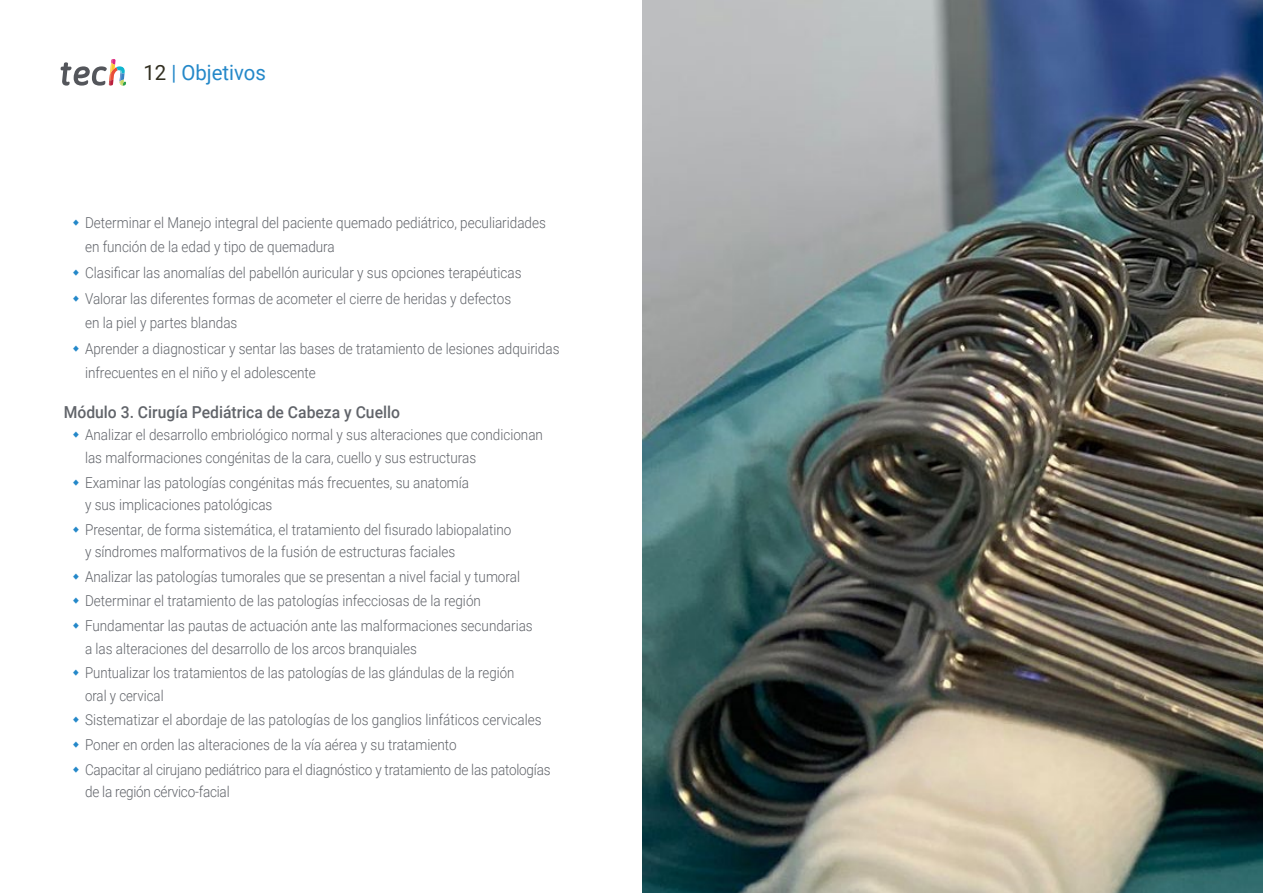
<style>
.page{position:relative;width:1263px;height:893px;background:#fff}
.page>*{position:absolute;margin:0;border:0;box-sizing:border-box;transform-origin:0 0}
.t1{font:21px "Roboto";color:#2488c9}
.t2{font:500 16.5px "Roboto";color:#61646a;scale:.95 1}
.t3{font:300 15px/22.5px "Roboto";color:#61646a;scale:.9 1}
.t4{font:300 15px/24.6px "Roboto";color:#61646a;scale:.88 1}
.s1{color:#312e20}
</style>
<div class="page">
<svg style="left:61px;top:59px;width:65px;height:27px"></svg>
<img style="left:642px;top:0;width:621px;height:893px">
<h1 class="t1" style="left:144px;top:57px;width:124px"><span class="s1">12</span> | Objetivos</h1>
<p class="t3" style="left:85px;top:210px;width:514px;line-height:24px">Determinar el Manejo integral del paciente quemado pediátrico, peculiaridades en función de la edad y tipo de quemadura</p>
<p class="t3" style="left:85px;top:259px;width:486px;line-height:26.1px">Clasificar las anomalías del pabellón auricular y sus opciones terapéuticas<br>Valorar las diferentes formas de acometer el cierre de heridas y defectos</p>
<p class="t3" style="left:85px;top:309px;width:529px;line-height:26.1px">en la piel y partes blandas<br>Aprender a diagnosticar y sentar las bases de tratamiento de lesiones adquiridas</p>
<p class="t3" style="left:85px;top:361px;width:258px">infrecuentes en el niño y el adolescente</p>
<p class="t2" style="left:64px;top:401px;width:355px">Módulo 3. Cirugía Pediátrica de Cabeza y Cuello</p>
<p class="t3" style="left:85px;top:423px;width:510px">Analizar el desarrollo embriológico normal y sus alteraciones que condicionan las malformaciones congénitas de la cara, cuello y sus estructuras</p>
<p class="t3" style="left:85px;top:470px;width:428px">Examinar las patologías congénitas más frecuentes, su anatomía y sus implicaciones patológicas</p>
<p class="t3" style="left:85px;top:517px;width:475px">Presentar, de forma sistemática, el tratamiento del fisurado labiopalatino y síndromes malformativos de la fusión de estructuras faciales</p>
<p class="t3" style="left:85px;top:564px;width:499px;line-height:24.6px">Analizar las patologías tumorales que se presentan a nivel facial y tumoral<br>Determinar el tratamiento de las patologías infecciosas de la región<br>Fundamentar las pautas de actuación ante las malformaciones secundarias</p>
<p class="t3" style="left:85px;top:635px;width:478px;line-height:24.6px">a las alteraciones del desarrollo de los arcos branquiales<br>Puntualizar los tratamientos de las patologías de las glándulas de la región</p>
<p class="t4" style="left:85px;top:682px;width:531px">oral y cervical<br>Sistematizar el abordaje de las patologías de los ganglios linfáticos cervicales Poner en orden las alteraciones de la vía aérea y su tratamiento<br>Capacitar al cirujano pediátrico para el diagnóstico y tratamiento de las patologías</p>
<p class="t3" style="left:85px;top:780px;width:162px">de la región cérvico-facial</p>
</div>
